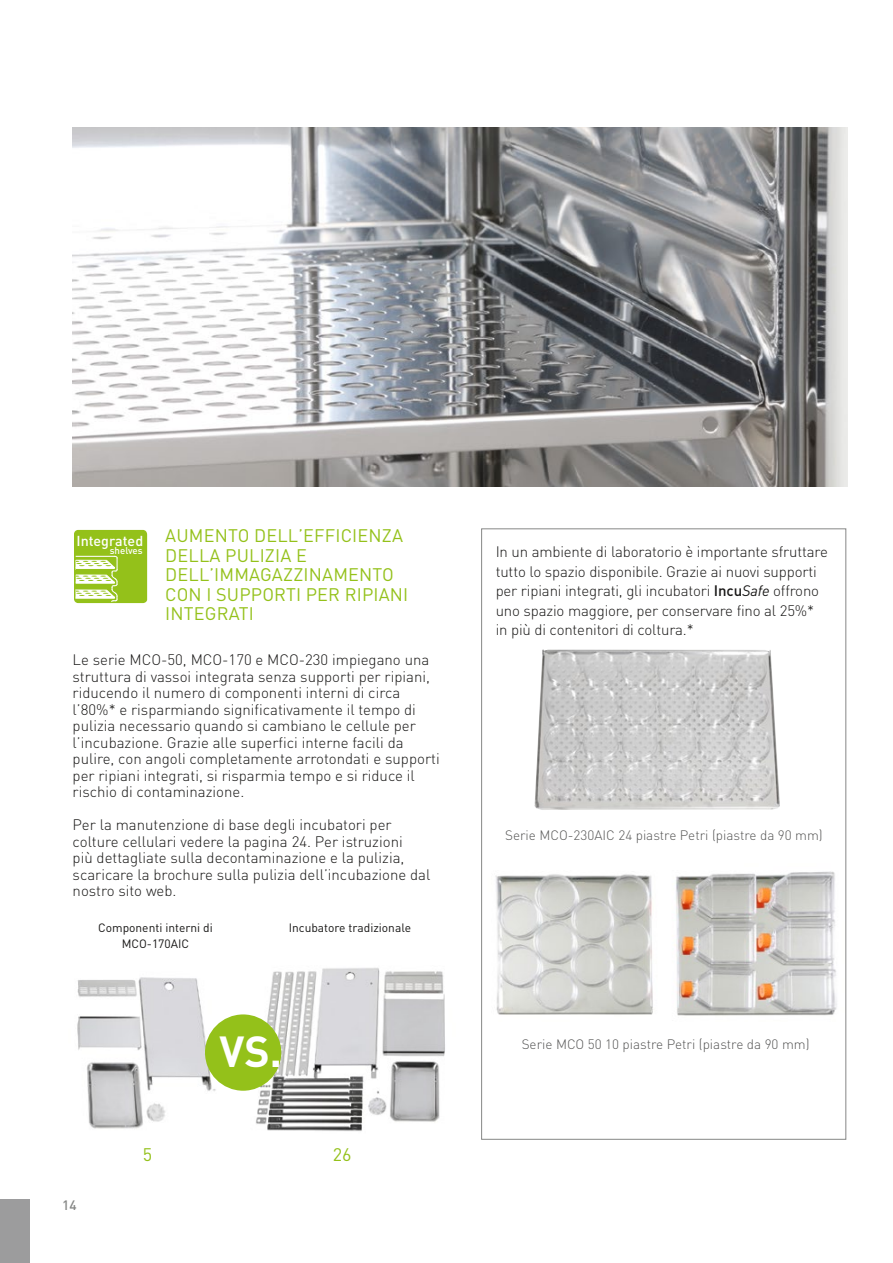
<style>
.page{position:relative;width:893px;height:1263px;background:#fff}
.page>*{position:absolute;margin:0;border:0;box-sizing:border-box;transform-origin:0 0}
.t1{font:700 42.9px "DINOT";color:#fff}
.t2{font:18px/19.5px "DINOT";letter-spacing:.01em;color:#94c11a}
.t3{font:300 15px/16.5px "DINOT";color:#181716}
.t4{font:300 15px/19.5px "DIN Pro";letter-spacing:-.01em;color:#181716}
.t5{font:500 14.25px "DINOT";letter-spacing:-.005em;color:#fff}
.t6{font:300 13.5px "DIN Pro";color:#565655}
.t7{font:500 13.5px "DINOT";color:#868786}
.t8{font:12px/16.5px "DINOT";color:#181716;text-align:center}
.t9{font:500 9.75px "DINOT";color:#fff}
.s1{font-weight:500}
.s2{font-family:"DINOT";font-weight:400;font-style:italic}
</style>
<div class="page">
<img style="left:77px;top:977px;width:139px;height:152px">
<img style="left:254px;top:967px;width:191px;height:164px">
<div style="left:205px;top:1014px;width:76px;height:77px;background:#94c11a;border-radius:50%"></div>
<img style="left:73px;top:128px;width:774px;height:358px">
<svg style="left:74px;top:530px;width:73px;height:73px;background:#a7cc42"></svg>
<div style="left:0;top:1199px;width:30px;height:64px;background:#9c9c9d"></div>
<img style="left:495px;top:863px;width:352px;height:164px">
<img style="left:535px;top:649px;width:245px;height:161px">
<p class="t2" style="left:165px;top:526px;width:245px">AUMENTO DELLʼEFFICIENZA<br>DELLA PULIZIA E<br>DELLʼIMMAGAZZINAMENTO<br>CON I SUPPORTI PER RIPIANI<br>INTEGRATI</p>
<p class="t3" style="left:73px;top:651px;width:369px">Le serie MCO-50, MCO-170 e MCO-230 impiegano una struttura di vassoi integrata senza supporti per ripiani, riducendo il numero di componenti interni di circa lʼ80%* e risparmiando significativamente il tempo di pulizia necessario quando si cambiano le cellule per lʼincubazione. Grazie alle superfici interne facili da pulire, con angoli completamente arrotondati e supporti per ripiani integrati, si risparmia tempo e si riduce il rischio di contaminazione.</p>
<p class="t3" style="left:73px;top:816px;width:359px">Per la manutenzione di base degli incubatori per colture cellulari vedere la pagina 24. Per istruzioni<br>più dettagliate sulla decontaminazione e la pulizia, scaricare la brochure sulla pulizia dellʼincubazione dal nostro sito web.</p>
<p class="t5" style="left:77px;top:531px;width:68px">Integrated</p>
<p class="t9" style="left:110px;top:544px;width:34px">shelves</p>
<p class="t8" style="left:98px;top:919px;width:116px">Componenti interni di<br>MCO-170AIC</p>
<p class="t8" style="left:289px;top:919px;width:124px">Incubatore tradizionale</p>
<h1 class="t1" style="left:219px;top:1024px;width:64px">VS.</h1>
<p class="t7" style="left:62px;top:1196px;width:16px">14</p>
<p class="t2" style="left:143px;top:1144px;width:11px">5</p>
<p class="t2" style="left:333px;top:1144px;width:20px">26</p>
<p class="t4" style="left:496px;top:541px;width:334px">In un ambiente di laboratorio è importante sfruttare tutto lo spazio disponibile. Grazie ai nuovi supporti per ripiani integrati, gli incubatori <span class="s1">Incu</span><span class="s2">Safe</span> offrono uno spazio maggiore, per conservare fino al 25%* in più di contenitori di coltura.*</p>
<p class="t6" style="left:505px;top:825px;width:319px">Serie MCO-230AIC 24 piastre Petri (piastre da 90 mm)</p>
<p class="t6" style="left:522px;top:1034px;width:289px">Serie MCO 50 10 piastre Petri (piastre da 90 mm)</p>
</div>
